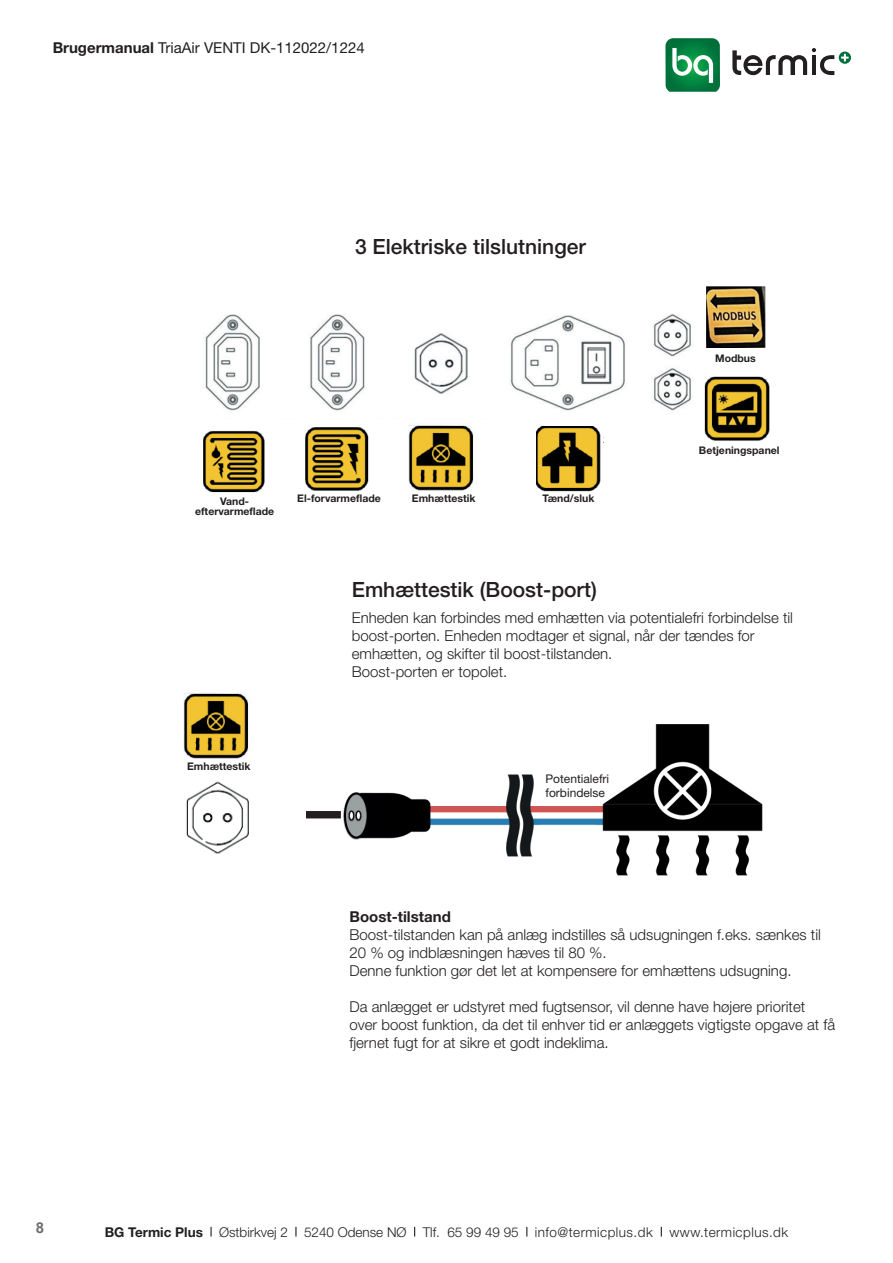
<style>
.page{position:relative;width:893px;height:1263px;background:#fff}
.page>*{position:absolute;margin:0;border:0;box-sizing:border-box;transform-origin:0 0}
.t1{font:500 21px "Helvetica Neue LT Pro";color:#231f20}
.t2{font:300 15px/18px "Helvetica Neue LT Pro";color:#231f20}
.t3{font:15px "Helvetica Neue LT Pro";color:#231f20}
.t4{font:700 15px "Helvetica Neue LT Pro";color:#231f20}
.t5{font:700 15px "Arial";color:#6c6d70}
.t6{font:300 13.5px "Helvetica Neue LT Pro";letter-spacing:.035em;color:#231f20}
.t7{font:12px/14.4px "Helvetica Neue LT Pro";color:#231f20}
.t8{font:700 10.5px "Helvetica Neue LT Pro";color:#231f20}
.s1{font-weight:700}
</style>
<div class="page">
<svg style="left:210px;top:1227px;width:2px;height:9px"></svg>
<svg style="left:839px;top:52px;width:12px;height:12px"></svg>
<svg style="left:665px;top:38px;width:55px;height:54px;background:#359765"></svg>
<svg style="left:841px;top:54px;width:7px;height:7px"></svg>
<svg style="left:732px;top:48px;width:102px;height:27px"></svg>
<img style="left:343px;top:724px;width:420px;height:151px">
<div style="left:265px;top:811px;width:76px;height:7px;background:#231f20"></div>
<div style="left:552px;top:828px;width:36px;height:15px;background:#fff"></div>
<div style="left:543px;top:754px;width:62px;height:47px;background:#fff"></div>
<img style="left:186px;top:781px;width:120px;height:73px">
<img style="left:205px;top:314px;width:486px;height:97px">
<img style="left:704px;top:376px;width:66px;height:65px">
<img style="left:408px;top:425px;width:66px;height:66px">
<img style="left:305px;top:427px;width:64px;height:64px">
<img style="left:203px;top:430px;width:61px;height:63px">
<img style="left:706px;top:286px;width:59px;height:62px">
<img style="left:537px;top:427px;width:64px;height:65px">
<img style="left:183px;top:693px;width:66px;height:66px">
<p class="t3" style="left:53px;top:39px;width:313px"><span class="s1">Brugermanual</span> TriaAir VENTI DK-112022/1224</p>
<h1 class="t1" style="left:355px;top:234px;width:232px">3 Elektriske tilslutninger</h1>
<p class="t8" style="left:220px;top:494px;width:30px">Vand-</p>
<p class="t8" style="left:297px;top:492px;width:85px">El-forvarmeflade</p>
<p class="t8" style="left:412px;top:492px;width:65px">Emhættestik</p>
<p class="t8" style="left:195px;top:505px;width:81px">eftervarmeflade</p>
<p class="t8" style="left:542px;top:492px;width:53px">Tænd/sluk</p>
<p class="t8" style="left:715px;top:351px;width:42px">Modbus</p>
<p class="t8" style="left:699px;top:443px;width:82px">Betjeningspanel</p>
<p class="t8" style="left:187px;top:760px;width:65px">Emhættestik</p>
<h1 class="t1" style="left:352px;top:576px;width:247px">Emhættestik (Boost-port)</h1>
<p class="t2" style="left:352px;top:608px;width:443px">Enheden kan forbindes med emhætten via potentialefri forbindelse til boost-porten. Enheden modtager et signal, når der tændes for emhætten, og skifter til boost-tilstanden.<br>Boost-porten er topolet.</p>
<p class="t7" style="left:545px;top:771px;width:65px">Potentialefri forbindelse</p>
<p class="t4" style="left:349px;top:907px;width:103px">Boost-tilstand</p>
<p class="t2" style="left:349px;top:925px;width:473px">Boost-tilstanden kan på anlæg indstilles så udsugningen f.eks. sænkes til<br>20 % og indblæsningen hæves til 80 %.<br>Denne funktion gør det let at kompensere for emhættens udsugning.</p>
<p class="t2" style="left:349px;top:997px;width:487px">Da anlægget er udstyret med fugtsensor, vil denne have højere prioritet over boost funktion, da det til enhver tid er anlæggets vigtigste opgave at få fjernet fugt for at sikre et godt indeklima.</p>
<p class="t5" style="left:36px;top:1217px;width:10px">8</p>
<p class="t6" style="left:105px;top:1223px;width:685px"><span class="s1">BG Termic Plus</span> Østbirkvej 2 5240 Odense NØ Tlf. 65 99 49 95 info@termicplus.dk www.termicplus.dk</p>
</div>
